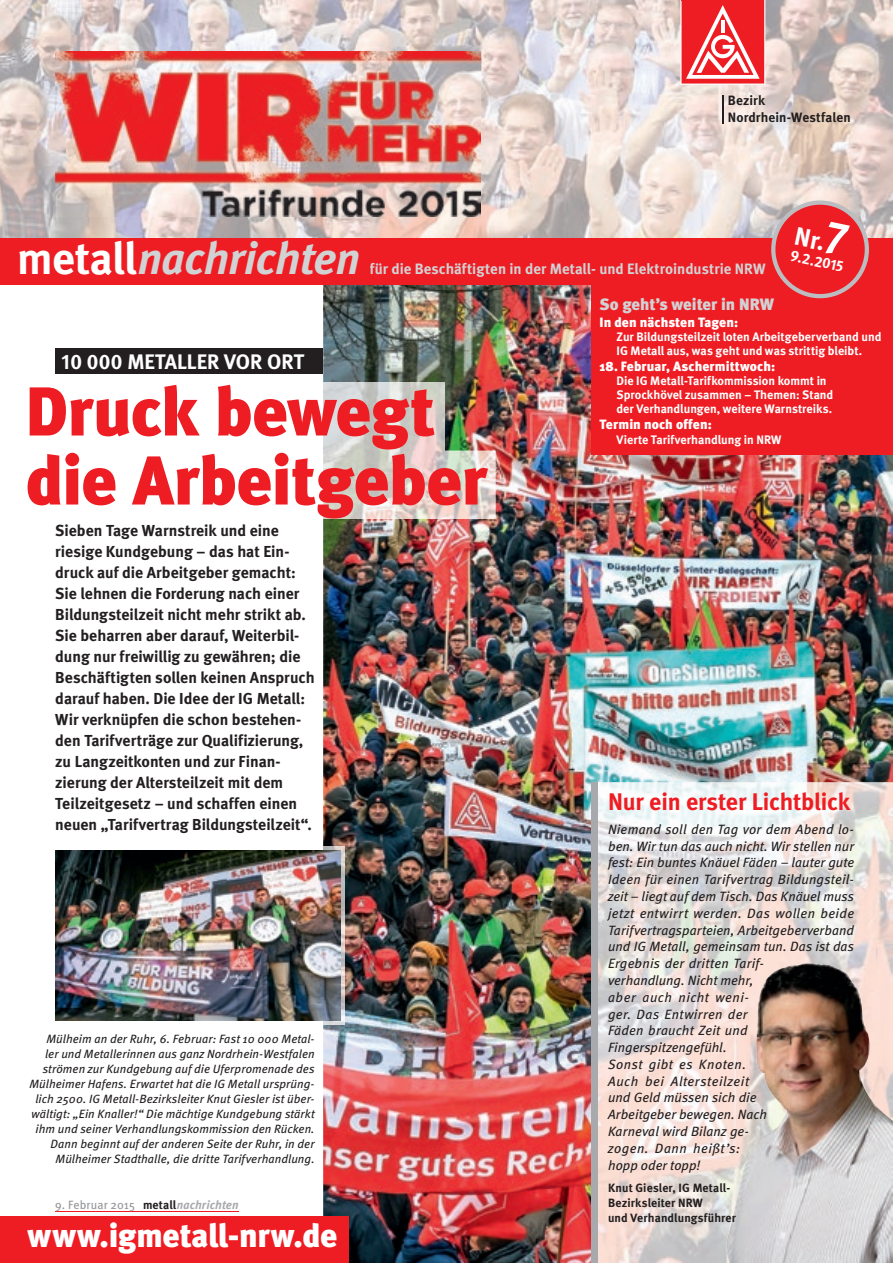
<style>
.page{position:relative;width:893px;height:1263px;background:#fff}
.page>*{position:absolute;margin:0;border:0;box-sizing:border-box;transform-origin:0 0}
.t1{font:900 69px/69px "Meta";letter-spacing:-.01em;color:#ee1d23}
.t2{font:italic 700 45px "Meta";letter-spacing:-.01em;color:#d1d2d4}
.t3{font:900 33px "Meta";letter-spacing:-.01em;color:#fff}
.t4{font:700 25.5px "Meta";color:#fff}
.t5{font:700 24px "Meta";letter-spacing:-.005em;color:#ee1d23}
.t6{font:700 21px "Meta";color:#fff}
.t7{font:900 16.5px "Meta";color:#d1d2d4}
.t8{font:700 15.9px/21px "Meta";color:#231f20}
.t9{font:700 15px "Meta";letter-spacing:.005em;color:#d1d2d4}
.t10{font:15px "Meta Bold Caps Expert";color:#fff}
.t11{font:italic 13.5px/16.8px "Meta";letter-spacing:.01em;color:#231f20}
.t12{font:900 13.5px "Meta";letter-spacing:.005em;color:#fff}
.t13{font:700 13.5px/16.5px "Meta";letter-spacing:.01em;color:#231f20}
.t14{font:700 12.3px/14.1px "Meta";color:#fff}
.t15{font:italic 12px/15px "Meta";letter-spacing:.005em;color:#231f20;text-align:right}
.t16{font:700 12px/15px "Meta";letter-spacing:.01em;color:#231f20}
.t17{font:12px "Meta";letter-spacing:.01em;color:#939598}
.s1{font-style:normal;color:#fff}
.s2{font-family:"Meta Bold Caps Expert";font-weight:400;font-size:45px}
.s3{font-family:"Meta";font-weight:700}
.s4{font-family:"Meta Bold Expert";font-weight:400}
.s5{font-weight:700;color:#231f20}
.s6{font-weight:700;font-style:italic;color:#a8a9ad}
</style>
<div class="page">
<img style="left:323px;top:285px;width:570px;height:978px">
<img style="left:323px;top:383px;width:121px;height:68px">
<img style="left:323px;top:451px;width:172px;height:68px">
<img style="left:323px;top:846px;width:21px;height:179px">
<img style="left:0;top:0;width:893px;height:95px">
<img style="left:0;top:95px;width:104px;height:143px">
<img style="left:473px;top:95px;width:420px;height:143px">
<img style="left:104px;top:216px;width:369px;height:22px">
<div style="left:591px;top:238px;width:302px;height:217px;background:#ee1d23"></div>
<div style="left:0;top:238px;width:655px;height:47px;background:#ee1d23"></div>
<svg style="left:680px;top:0;width:85px;height:85px"></svg>
<hr style="left:682px;top:0;width:82px;height:1px;background:#ee1d23">
<div style="left:0;top:1216px;width:349px;height:47px;background:#ee1d23"></div>
<img style="left:597px;top:782px;width:296px;height:213px">
<img style="left:597px;top:995px;width:129px;height:214px">
<img style="left:597px;top:1209px;width:129px;height:54px">
<hr style="left:55px;top:1212px;width:184px;height:1px;background:#ee1d23">
<div style="left:55px;top:349px;width:268px;height:25px;background:#231f20"></div>
<img style="left:55px;top:51px;width:425px;height:165px">
<svg style="left:767px;top:196px;width:106px;height:103px"></svg>
<div style="left:591px;top:782px;width:6px;height:481px;background:#a8a9ad"></div>
<img style="left:55px;top:850px;width:285px;height:170px">
<img style="left:726px;top:963px;width:167px;height:300px">
<img style="left:821px;top:1212px;width:17px;height:3px">
<svg style="left:828px;top:1202px;width:5px;height:7px"></svg>
<svg style="left:722px;top:96px;width:1px;height:28px"></svg>
<p class="t13" style="left:728px;top:92px;width:124px">Bezirk<br>Nordrhein-Westfalen</p>
<h2 class="t2" style="left:17px;top:230px;width:345px"><span class="s1">metall</span>nachrichten</h2>
<h3 class="t4" style="left:798px;top:220px;width:54px;rotate:12deg">Nr.<span class="s2">7</span></h3>
<p class="t9" style="left:370px;top:259px;width:397px">für die Beschäftigten in der Metall- und Elektroindustrie NRW</p>
<p class="t10" style="left:793px;top:246px;width:55px;rotate:12deg">9<span class="s3">.</span>2<span class="s3">.</span>2015</p>
<h3 class="t6" style="left:62px;top:348px;width:244px"><span class="s4">10 000</span> METALLER VOR ORT</h3>
<h1 class="t1" style="left:26px;top:377px;width:463px">Druck bewegt die Arbeitgeber</h1>
<p class="t8" style="left:55px;top:519px;width:261px">Sieben Tage Warnstreik und eine riesige Kundgebung – das hat Ein&shy;druck auf die Arbeitgeber gemacht:<br>Sie lehnen die Forderung nach einer Bildungsteilzeit nicht mehr strikt ab.<br>Sie beharren aber darauf, Weiterbil&shy;dung nur freiwillig zu gewähren; die Beschäftigten sollen keinen Anspruch darauf haben. Die Idee der IG Metall:<br>Wir verknüpfen die schon bestehen&shy;den Tarifverträge zur Qualifizierung, zu Langzeitkonten und zur Finan&shy;zierung der Altersteilzeit mit dem Teilzeitgesetz – und schaffen einen neuen „Tarifvertrag Bildungsteilzeit“.</p>
<p class="t15" style="left:29px;top:1031px;width:287px">Mülheim an der Ruhr, 6. Februar: Fast 10 000 Metal-<br>ler und Metallerinnen aus ganz Nordrhein-Westfalen strömen zur Kundgebung auf die Uferpromenade des Mülheimer Hafens. Erwartet hat die IG Metall ursprüng&shy;lich 2500. IG Metall-Bezirksleiter Knut Giesler ist über&shy;wältigt: „Ein Knaller!“ Die mächtige Kundgebung stärkt ihm und seiner Verhandlungskommission den Rücken.<br>Dann beginnt auf der anderen Seite der Ruhr, in der Mülheimer Stadthalle, die dritte Tarifverhandlung.</p>
<p class="t17" style="left:55px;top:1197px;width:185px">9. Februar 2015 <span class="s5">metall</span><span class="s6">nachrichten</span></p>
<h3 class="t3" style="left:28px;top:1216px;width:311px">www.igmetall-nrw.de</h3>
<p class="t7" style="left:600px;top:295px;width:176px">So geht’s weiter in NRW</p>
<p class="t12" style="left:600px;top:314px;width:140px">In den nächsten Tagen:</p>
<p class="t14" style="left:617px;top:329px;width:266px">Zur Bildungsteilzeit loten Arbeitgeberverband und<br>IG Metall aus, was geht und was strittig bleibt.</p>
<p class="t12" style="left:600px;top:358px;width:177px">18. Februar, Aschermittwoch:</p>
<p class="t14" style="left:617px;top:373px;width:218px">Die IG Metall-Tarifkommission kommt in<br>Sprockhövel zusammen – Themen: Stand der Verhandlungen, weitere Warnstreiks.</p>
<p class="t12" style="left:600px;top:417px;width:114px">Termin noch offen:</p>
<p class="t14" style="left:617px;top:432px;width:166px">Vierte Tarifverhandlung in NRW</p>
<h3 class="t5" style="left:608px;top:787px;width:244px">Nur ein erster Lichtblick</h3>
<p class="t11" style="left:608px;top:820px;width:248px">Niemand soll den Tag vor dem Abend lo&shy;ben. Wir tun das auch nicht. Wir stellen nur fest: Ein buntes Knäuel Fäden – lauter gute<br>Ideen für einen Tarifvertrag Bildungsteil&shy;zeit – liegt auf dem Tisch. Das Knäuel muss jetzt entwirrt werden. Das wollen beide<br>Tarifvertragsparteien, Arbeitgeberverband und IG Metall, gemeinsam tun. Das ist das<br>Ergebnis der dritten Tarif-<br>verhandlung. Nicht mehr,<br>aber auch nicht weni-<br>ger. Das Entwirren der<br>Fäden braucht Zeit und<br>Fingerspitzengefühl.<br>Sonst gibt es Knoten.<br>Auch bei Altersteilzeit<br>und Geld müssen sich die<br>Arbeitgeber bewegen. Nach<br>Karneval wird Bilanz ge-<br>zogen. Dann heißt’s:<br>hopp oder topp!</p>
<p class="t16" style="left:608px;top:1180px;width:129px">Knut Giesler, IG Metall-<br>Bezirksleiter NRW<br>und Verhandlungsführer</p>
</div>
